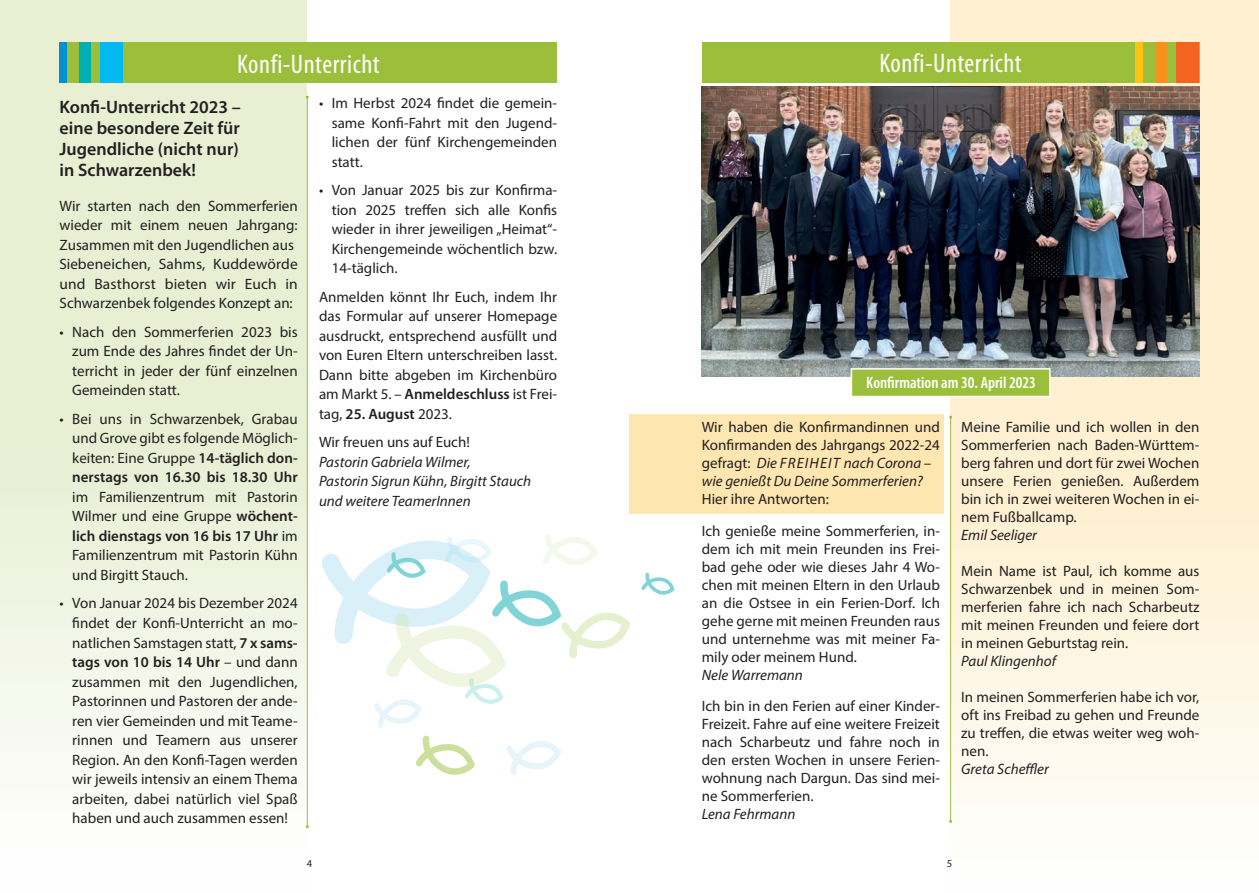
<style>
.page{position:relative;width:1259px;height:893px;background:#fff}
.page>*{position:absolute;margin:0;border:0;box-sizing:border-box;transform-origin:0 0}
.t1{font:condensed 27px "Myriad Pro";letter-spacing:.02em;color:#fff}
.t2{font:600 18px/21px "Myriad Pro";color:#231f20;text-align:justify}
.t3{font:600 condensed 16.5px "Myriad Pro";color:#fff}
.t4{font:15px/19.5px "Myriad Pro";color:#231f20;text-align:justify}
.t5{font:italic 15px/19.5px "Myriad Pro";color:#231f20}
.t6{font:10.5px "Myriad Pro";color:#231f20}
.s1{font-weight:600}
.s2{font-style:italic}
</style>
<div class="page">
<div style="left:0;top:0;width:307px;height:893px;background:linear-gradient(to bottom,#e1ebc7,#fafbf6)"></div>
<div style="left:950px;top:0;width:309px;height:893px;background:linear-gradient(to bottom,#fdecc3,#fefaf1)"></div>
<div style="left:60px;top:43px;width:497px;height:40px;background:#9cbf3b"></div>
<div style="left:702px;top:43px;width:497px;height:40px;background:#9cbf3b"></div>
<div style="left:1176px;top:43px;width:23px;height:40px;background:#f36421"></div>
<div style="left:1155px;top:43px;width:12px;height:40px;background:#f7931d"></div>
<div style="left:1135px;top:43px;width:8px;height:40px;background:#fec210"></div>
<img style="left:702px;top:86px;width:497px;height:291px">
<div style="left:629px;top:414px;width:315px;height:99px;background:#fee6b0"></div>
<div style="left:100px;top:43px;width:23px;height:40px;background:#00baf1"></div>
<div style="left:79px;top:43px;width:12px;height:40px;background:#00afb3"></div>
<div style="left:59px;top:43px;width:8px;height:40px;background:#0090d3"></div>
<svg style="left:322px;top:534px;width:353px;height:241px"></svg>
<hr style="left:950px;top:417px;width:1px;height:404px;background:#9cbf3b">
<hr style="left:307px;top:97px;width:1px;height:730px;background:#9cbf3b">
<div style="left:850px;top:368px;width:200px;height:29px;background:#9cbf3b;border:2px solid #fff"></div>
<h1 class="t1" style="left:237px;top:49px;width:144px">Konfi-Unterricht</h1>
<h1 class="t1" style="left:879px;top:49px;width:144px">Konfi-Unterricht</h1>
<p class="t4" style="left:332px;top:93px;width:227px;text-indent:-13px">• Im Herbst 2024 findet die gemein&shy;same Konfi-Fahrt mit den Jugend&shy;lichen der fünf Kirchengemeinden statt.</p>
<p class="t4" style="left:332px;top:180px;width:227px;text-indent:-13px">• Von Januar 2025 bis zur Konfirma&shy;tion 2025 treffen sich alle Konfis wieder in ihrer jeweiligen „Heimat“- Kirchengemeinde wöchentlich bzw.<br>14-täglich.</p>
<p class="t4" style="left:319px;top:286px;width:240px">Anmelden könnt Ihr Euch, indem Ihr das Formular auf unserer Homepage ausdruckt, entsprechend ausfüllt und von Euren Eltern unterschreiben lasst.<br>Dann bitte abgeben im Kirchenbüro am Markt 5. – <span class="s1">Anmeldeschluss</span> ist Frei&shy;tag, <span class="s1">25. August</span> 2023.</p>
<p class="t4" style="left:319px;top:432px;width:152px">Wir freuen uns auf Euch!</p>
<p class="t5" style="left:319px;top:451px;width:214px">Pastorin Gabriela Wilmer,<br>Pastorin Sigrun Kühn, Birgitt Stauch und weitere TeamerInnen</p>
<p class="t2" style="left:60px;top:97px;width:183px">Konfi-Unterricht 2023 – eine besondere Zeit für Jugendliche (nicht nur) in Schwarzenbek!</p>
<p class="t4" style="left:60px;top:196px;width:240px;text-align:left">Wir starten nach den Sommerferien wieder mit einem neuen Jahrgang:<br>Zusammen mit den Jugendlichen aus Siebeneichen, Sahms, Kuddewörde und Basthorst bieten wir Euch in Schwarzenbek folgendes Konzept an:</p>
<p class="t4" style="left:72px;top:322px;width:227px;text-indent:-13px">• Nach den Sommerferien 2023 bis zum Ende des Jahres findet der Un&shy;terricht in jeder der fünf einzelnen Gemeinden statt.</p>
<p class="t4" style="left:72px;top:409px;width:227px;text-indent:-13px">• Bei uns in Schwarzenbek, Grabau und Grove gibt es folgende Möglich&shy;keiten: Eine Gruppe <span class="s1">14-täglich don&shy;nerstags von 16.30 bis 18.30 Uhr</span></p>
<p class="t4" style="left:72px;top:487px;width:227px">im Familienzentrum mit Pastorin Wilmer und eine Gruppe <span class="s1">wöchent&shy;lich dienstags von 16 bis 17 Uhr</span> im Familienzentrum mit Pastorin Kühn und Birgitt Stauch.</p>
<p class="t4" style="left:72px;top:593px;width:227px;text-indent:-13px">• Von Januar 2024 bis Dezember 2024 findet der Konfi-Unterricht an mo&shy;natlichen Samstagen statt, <span class="s1">7 x sams&shy;tags von 10 bis 14 Uhr</span> – und dann zusammen mit den Jugendlichen, Pastorinnen und Pastoren der ande&shy;ren vier Gemeinden und mit Teame&shy;rinnen und Teamern aus unserer Region. An den Konfi-Tagen werden wir jeweils intensiv an einem Thema arbeiten, dabei natürlich viel Spaß haben und auch zusammen essen!</p>
<p class="t3" style="left:866px;top:373px;width:171px">Konfirmation am 30. April 2023</p>
<p class="t4" style="left:702px;top:418px;width:240px;line-height:18px;text-align:left">Wir haben die Konfirmandinnen und Konfirmanden des Jahrgangs 2022-24 gefragt: <span class="s2">Die FREIHEIT nach Corona – wie genießt Du Deine Sommerferien?</span></p>
<p class="t4" style="left:702px;top:483px;width:240px;line-height:31.5px">Hier ihre Antworten:<br>Ich genieße meine Sommerferien, in-</p>
<p class="t4" style="left:702px;top:539px;width:240px;line-height:18px">dem ich mit mein Freunden ins Frei&shy;bad gehe oder wie dieses Jahr 4 Wo&shy;chen mit meinen Eltern in den Urlaub an die Ostsee in ein Ferien-Dorf. Ich gehe gerne mit meinen Freunden raus und unternehme was mit meiner Fa&shy;mily oder meinem Hund.</p>
<p class="t5" style="left:702px;top:665px;width:103px">Nele Warremann</p>
<p class="t4" style="left:702px;top:697px;width:240px;line-height:18px">Ich bin in den Ferien auf einer Kinder-Freizeit. Fahre auf eine weitere Freizeit nach Scharbeutz und fahre noch in den ersten Wochen in unsere Ferien&shy;wohnung nach Dargun. Das sind mei&shy;ne Sommerferien.</p>
<p class="t5" style="left:702px;top:804px;width:95px">Lena Fehrmann</p>
<p class="t4" style="left:961px;top:418px;width:240px;line-height:18px">Meine Familie und ich wollen in den Sommerferien nach Baden-Württem&shy;berg fahren und dort für zwei Wochen unsere Ferien genießen. Außerdem bin ich in zwei weiteren Wochen in ei&shy;nem Fußballcamp.</p>
<p class="t5" style="left:961px;top:525px;width:77px">Emil Seeliger</p>
<p class="t4" style="left:961px;top:562px;width:240px;line-height:18px">Mein Name ist Paul, ich komme aus Schwarzenbek und in meinen Som&shy;merferien fahre ich nach Scharbeutz mit meinen Freunden und feiere dort in meinen Geburtstag rein.</p>
<p class="t5" style="left:961px;top:651px;width:96px">Paul Klingenhof</p>
<p class="t4" style="left:961px;top:688px;width:240px;line-height:18px">In meinen Sommerferien habe ich vor, oft ins Freibad zu gehen und Freunde zu treffen, die etwas weiter weg woh&shy;nen.</p>
<p class="t5" style="left:961px;top:759px;width:89px">Greta Scheffler</p>
<p class="t6" style="left:307px;top:857px;width:7px">4</p>
<p class="t6" style="left:947px;top:857px;width:7px">5</p>
</div>
